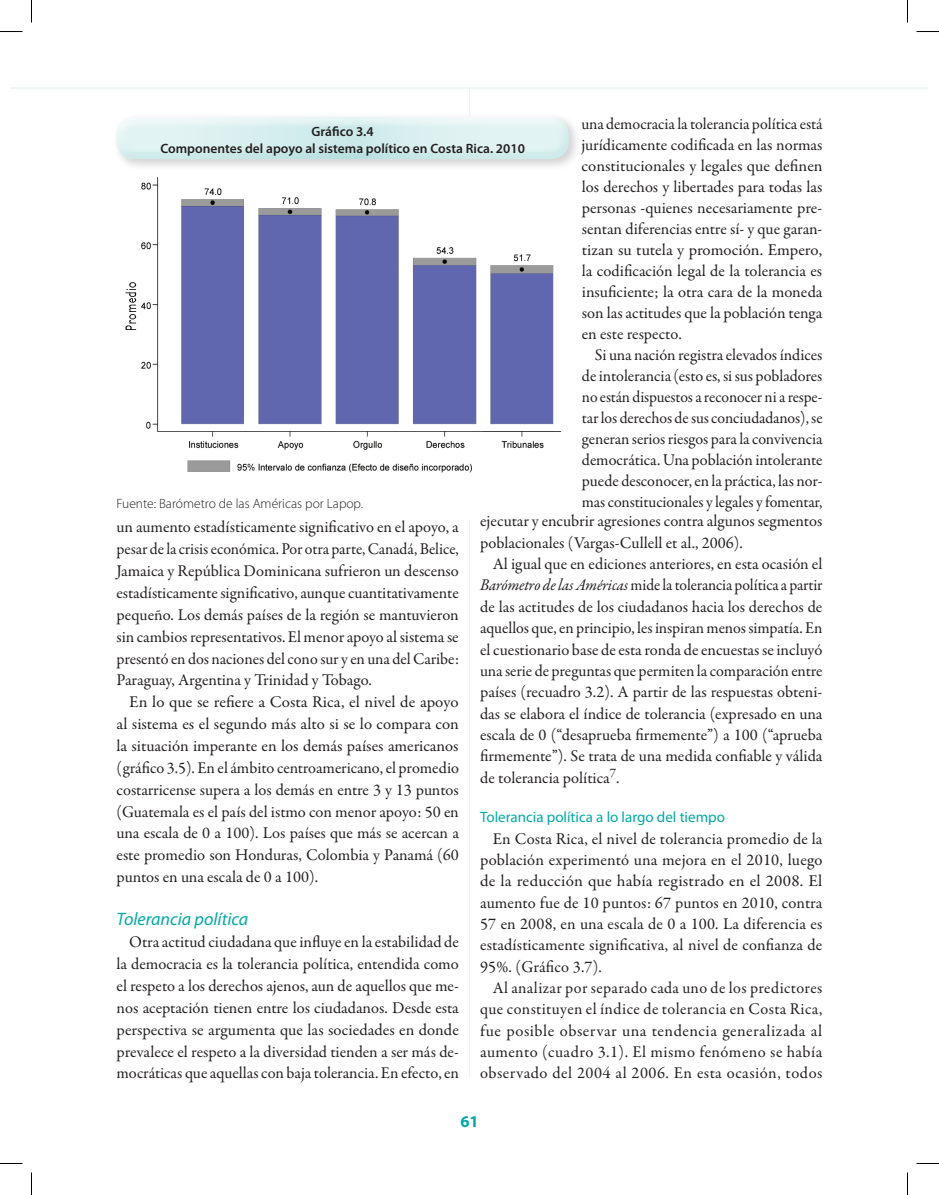
<style>
.page{position:relative;width:939px;height:1195px;background:#fff}
.page>*{position:absolute;margin:0;border:0;box-sizing:border-box;transform-origin:0 0}
._02_subtitulo_2{font:italic 18px "Myriad Pro";color:#00a9a7}
._04_TXT_de_fondo{font:16.5px/21.9px "Garamond Premr Pro";color:#231f20;text-align:justify}
.t1{font:700 16.5px "Myriad Pro";color:#00a9a7}
._02_subtitulo_3{font:15px "Myriad Pro";color:#00a9a7}
._03a_Título_de_gráfi{font:600 13.5px "Myriad Pro";color:#231f20}
._03c_fuente_gráficos{font:300 13.5px "Myriad Pro";color:#231f20}
.s1{font-style:italic}
</style>
<div class="page">
<svg style="left:10px;top:88px;width:22px;height:1px"></svg>
<hr style="left:469px;top:88px;width:1px;height:989px;background:#e2f3f3">
<hr style="left:32px;top:88px;width:897px;height:1px;background:#e2f3f3">
<div style="left:459px;top:117px;width:21px;height:403px;background:#fff"></div>
<img style="left:125px;top:177px;width:437px;height:296px">
<div style="left:113px;top:113px;width:468px;height:58px;background:#231f20;opacity:.2"></div>
<div style="left:116px;top:115px;width:455px;height:34px;background:#f0f8f8"></div>
<div style="left:116px;top:120px;width:455px;height:42px;background:#e2f3f3;opacity:.75"></div>
<svg style="left:0;top:31px;width:22px;height:1px"></svg>
<svg style="left:916px;top:31px;width:23px;height:1px"></svg>
<svg style="left:31px;top:0;width:1px;height:23px"></svg>
<svg style="left:31px;top:1172px;width:1px;height:22px"></svg>
<svg style="left:907px;top:0;width:1px;height:23px"></svg>
<svg style="left:907px;top:1172px;width:1px;height:22px"></svg>
<p class="_03a_Título_de_gráfi" style="left:312px;top:123px;width:64px">Gráfico 3.4</p>
<p class="_03a_Título_de_gráfi" style="left:160px;top:139px;width:366px">Componentes del apoyo al sistema político en Costa Rica. 2010</p>
<p class="_03c_fuente_gráficos" style="left:117px;top:495px;width:248px">Fuente: Barómetro de las Américas por Lapop.</p>
<p class="_04_TXT_de_fondo" style="left:581px;top:113px;width:243px;line-height:21px">una democracia la tolerancia política está jurídicamente codificada en las normas constitucionales y legales que definen los derechos y libertades para todas las personas -quienes necesariamente pre&shy;sentan diferencias entre sí- y que garan&shy;tizan su tutela y promoción. Empero, la codificación legal de la tolerancia es insuficiente; la otra cara de la moneda son las actitudes que la población tenga en este respecto.</p>
<p class="_04_TXT_de_fondo" style="left:582px;top:344px;width:242px;line-height:21px;text-indent:13px">Si una nación registra elevados índices de intolerancia (esto es, si sus pobladores no están dispuestos a reconocer ni a respe&shy;tar los derechos de sus conciudadanos), se generan serios riesgos para la convivencia democrática. Una población intolerante puede desconocer, en la práctica, las nor&shy;mas constitucionales y legales y fomentar,</p>
<p class="_04_TXT_de_fondo" style="left:117px;top:516px;width:344px">un aumento estadísticamente significativo en el apoyo, a pesar de la crisis económica. Por otra parte, Canadá, Belice, Jamaica y República Dominicana sufrieron un descenso estadísticamente significativo, aunque cuantitativamente pequeño. Los demás países de la región se mantuvieron sin cambios representativos. El menor apoyo al sistema se presentó en dos naciones del cono sur y en una del Caribe:<br>Paraguay, Argentina y Trinidad y Tobago.</p>
<p class="_04_TXT_de_fondo" style="left:117px;top:691px;width:344px;text-indent:13px">En lo que se refiere a Costa Rica, el nivel de apoyo al sistema es el segundo más alto si se lo compara con la situación imperante en los demás países americanos (gráfico 3.5). En el ámbito centroamericano, el promedio costarricense supera a los demás en entre 3 y 13 puntos (Guatemala es el país del istmo con menor apoyo: 50 en una escala de 0 a 100). Los países que más se acercan a este promedio son Honduras, Colombia y Panamá (60 puntos en una escala de 0 a 100).</p>
<p class="_02_subtitulo_2" style="left:117px;top:907px;width:133px">Tolerancia política</p>
<p class="_04_TXT_de_fondo" style="left:117px;top:931px;width:344px;text-indent:13px">Otra actitud ciudadana que influye en la estabilidad de la democracia es la tolerancia política, entendida como el respeto a los derechos ajenos, aun de aquellos que me&shy;nos aceptación tienen entre los ciudadanos. Desde esta perspectiva se argumenta que las sociedades en donde prevalece el respeto a la diversidad tienden a ser más de&shy;mocráticas que aquellas con baja tolerancia. En efecto, en</p>
<p class="_04_TXT_de_fondo" style="left:480px;top:511px;width:344px;line-height:21.3px">ejecutar y encubrir agresiones contra algunos segmentos poblacionales (Vargas-Cullell et al., 2006).</p>
<p class="_04_TXT_de_fondo" style="left:480px;top:553px;width:344px;line-height:21.3px;text-indent:13px">Al igual que en ediciones anteriores, en esta ocasión el <span class="s1">Barómetro de las Américas</span> mide la tolerancia política a partir de las actitudes de los ciudadanos hacia los derechos de aquellos que, en principio, les inspiran menos simpatía. En el cuestionario base de esta ronda de encuestas se incluyó una serie de preguntas que permiten la comparación entre países (recuadro 3.2). A partir de las respuestas obteni&shy;das se elabora el índice de tolerancia (expresado en una escala de 0 (“desaprueba firmemente”) a 100 (“aprueba firmemente”). Se trata de una medida confiable y válida de tolerancia política<sup>7</sup>.</p>
<p class="_02_subtitulo_3" style="left:480px;top:807px;width:246px">Tolerancia política a lo largo del tiempo</p>
<p class="_04_TXT_de_fondo" style="left:480px;top:827px;width:344px;line-height:21.3px;text-indent:13px">En Costa Rica, el nivel de tolerancia promedio de la población experimentó una mejora en el 2010, luego de la reducción que había registrado en el 2008. El aumento fue de 10 puntos: 67 puntos en 2010, contra 57 en 2008, en una escala de 0 a 100. La diferencia es estadísticamente significativa, al nivel de confianza de 95%. (Gráfico 3.7).</p>
<p class="_04_TXT_de_fondo" style="left:480px;top:977px;width:344px;line-height:21.3px;text-indent:13px">Al analizar por separado cada uno de los predictores que constituyen el índice de tolerancia en Costa Rica, fue posible observar una tendencia generalizada al aumento (cuadro 3.1). El mismo fenómeno se había observado del 2004 al 2006. En esta ocasión, todos</p>
<p class="t1" style="left:460px;top:1110px;width:20px">61</p>
</div>
